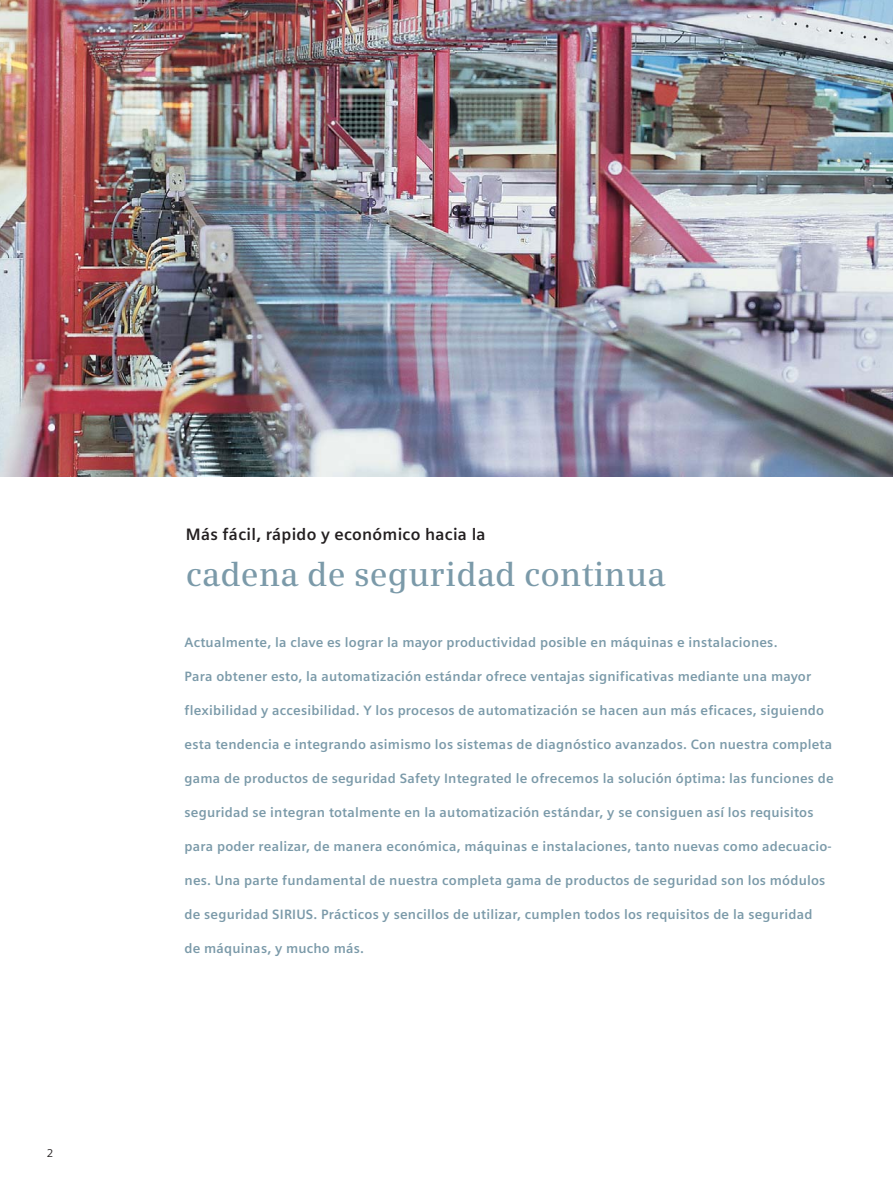
<style>
.page{position:relative;width:893px;height:1191px;background:#fff}
.page>*{position:absolute;margin:0;border:0;box-sizing:border-box;transform-origin:0 0}
.t1{font:600 33px "Siemens Serif";letter-spacing:.005em;color:#7b9aa9}
.t2{font:700 16.5px "Siemens Sans";letter-spacing:.015em;color:#231f20}
.t3{font:700 13.5px "Siemens Sans";letter-spacing:.015em;color:#7b9aa9}
.t4{font:11.25px "Siemens Sans";color:#231f20}
</style>
<div class="page">
<img style="left:0;top:0;width:893px;height:476px">
<p class="t4" style="left:47px;top:1147px;width:8px">2</p>
<p class="t2" style="left:186px;top:527px;width:301px">Más fácil, rápido y económico hacia la</p>
<h1 class="t1" style="left:186px;top:559px;width:481px">cadena de seguridad continua</h1>
<p class="t3" style="left:185px;top:635px;width:594px">Actualmente, la clave es lograr la mayor productividad posible en máquinas e instalaciones.</p>
<p class="t3" style="left:185px;top:669px;width:628px">Para obtener esto, la automatización estándar ofrece ventajas significativas mediante una mayor</p>
<p class="t3" style="left:185px;top:703px;width:641px">flexibilidad y accesibilidad. Y los procesos de automatización se hacen aun más eficaces, siguiendo</p>
<p class="t3" style="left:185px;top:737px;width:649px">esta tendencia e integrando asimismo los sistemas de diagnóstico avanzados. Con nuestra completa</p>
<p class="t3" style="left:185px;top:771px;width:651px">gama de productos de seguridad Safety Integrated le ofrecemos la solución óptima: las funciones de</p>
<p class="t3" style="left:185px;top:805px;width:630px">seguridad se integran totalmente en la automatización estándar, y se consiguen así los requisitos</p>
<p class="t3" style="left:185px;top:839px;width:649px">para poder realizar, de manera económica, máquinas e instalaciones, tanto nuevas como adecuacio-</p>
<p class="t3" style="left:185px;top:873px;width:642px">nes. Una parte fundamental de nuestra completa gama de productos de seguridad son los módulos</p>
<p class="t3" style="left:185px;top:907px;width:629px">de seguridad SIRIUS. Prácticos y sencillos de utilizar, cumplen todos los requisitos de la seguridad</p>
<p class="t3" style="left:185px;top:941px;width:181px">de máquinas, y mucho más.</p>
</div>
